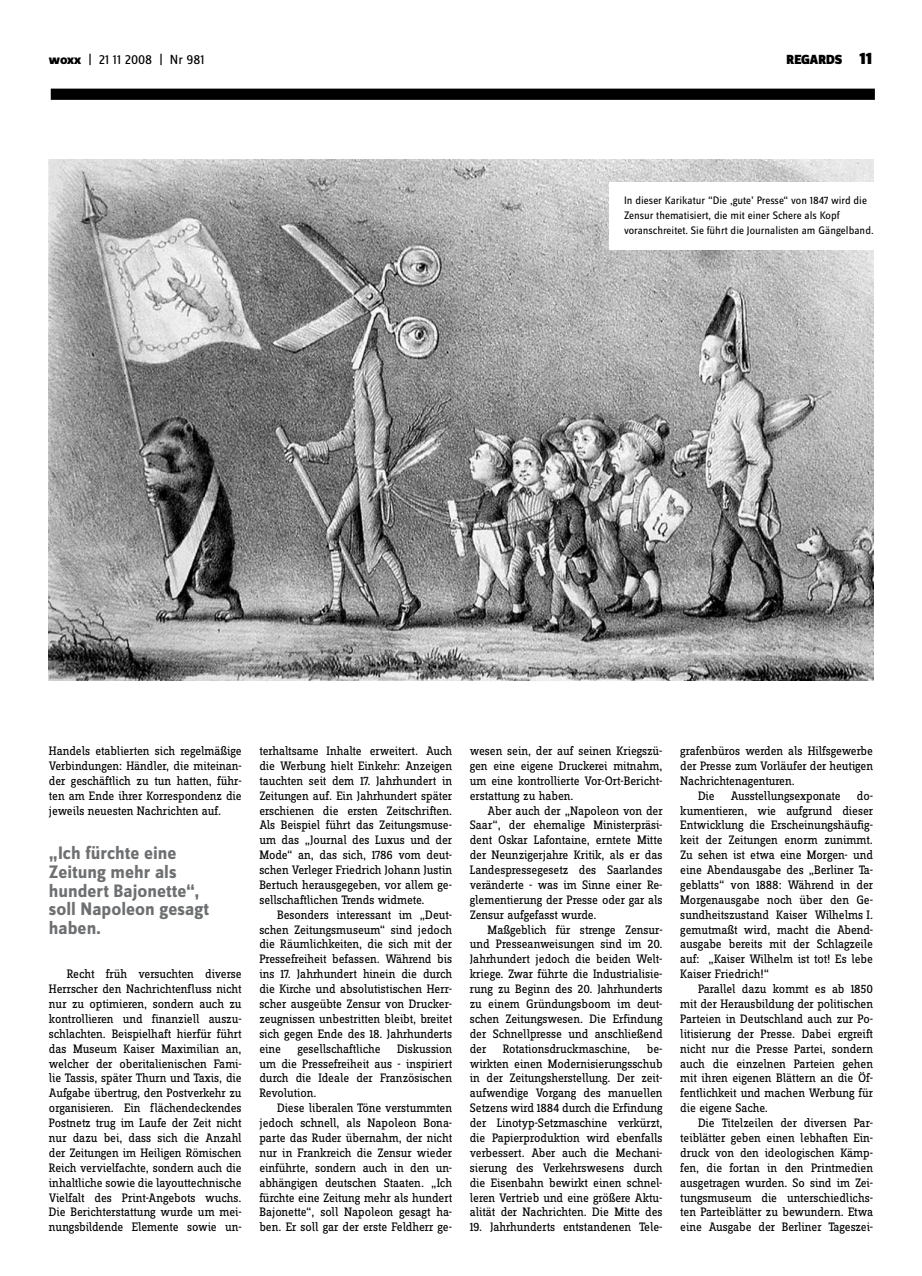
<style>
.page{position:relative;width:922px;height:1276px;background:#fff}
.page>*{position:absolute;margin:0;border:0;box-sizing:border-box;transform-origin:0 0}
.t1{font:700 18.75px/18.8px "Zine Sans Dis";color:#6d6f71}
.t2{font:13.75px "Zine Sans Dis";color:#000}
.t3{font:900 13.75px "Zine Sans Dis";letter-spacing:-.01em;color:#000}
.t4{font:12.75px/14.9px "Zine Slab Dis";letter-spacing:-.01em;color:#000;text-align:justify}
.t5{font:11.25px/14.9px "Zine Sans Dis";color:#000}
.s1{font-weight:800}
.s2{font-size:17.5px}
</style>
<div class="page">
<div style="left:51px;top:89px;width:823px;height:11px;background:#000"></div>
<img style="left:49px;top:159px;width:823px;height:521px">
<div style="left:609px;top:182px;width:278px;height:67px;background:#fff"></div>
<p class="t2" style="left:49px;top:53px;width:157px"><span class="s1">woxx</span> | 21 11 2008 | Nr 981</p>
<p class="t3" style="left:786px;top:53px;width:87px">REGARDS <span class="s2">11</span></p>
<p class="t5" style="left:624px;top:194px;width:251px">In dieser Karikatur “Die ‚gute’ Presse“ von 1847 wird die<br>Zensur thematisiert, die mit einer Schere als Kopf voranschreitet. Sie führt die Journalisten am Gängelband.</p>
<p class="t4" style="left:49px;top:744px;width:194px">Handels etablierten sich regelmäßige Verbindungen: Händler, die miteinan&shy;der geschäftlich zu tun hatten, führ&shy;ten am Ende ihrer Korrespondenz die jeweils neuesten Nachrichten auf.</p>
<h1 class="t1" style="left:49px;top:844px;width:161px">„Ich fürchte eine<br>Zeitung mehr als hundert Bajonette“, soll Napoleon gesagt haben.</h1>
<p class="t4" style="left:49px;top:967px;width:194px;text-indent:18px">Recht früh versuchten diverse Herrscher den Nachrichtenfluss nicht nur zu optimieren, sondern auch zu kontrollieren und finanziell auszu&shy;schlachten. Beispielhaft hierfür führt das Museum Kaiser Maximilian an, welcher der oberitalienischen Fami&shy;lie Tassis, später Thurn und Taxis, die Aufgabe übertrug, den Postverkehr zu organisieren. Ein flächendeckendes Postnetz trug im Laufe der Zeit nicht nur dazu bei, dass sich die Anzahl der Zeitungen im Heiligen Römischen Reich vervielfachte, sondern auch die inhaltliche sowie die layouttechnische Vielfalt des Print-Angebots wuchs.<br>Die Berichterstattung wurde um mei&shy;nungsbildende Elemente sowie un-</p>
<p class="t4" style="left:259px;top:744px;width:194px">terhaltsame Inhalte erweitert. Auch die Werbung hielt Einkehr: Anzeigen tauchten seit dem 17. Jahrhundert in Zeitungen auf. Ein Jahrhundert später erschienen die ersten Zeitschriften.<br>Als Beispiel führt das Zeitungsmuse&shy;um das „Journal des Luxus und der Mode“ an, das sich, 1786 vom deut&shy;schen Verleger Friedrich Johann Justin Bertuch herausgegeben, vor allem ge&shy;sellschaftlichen Trends widmete.</p>
<p class="t4" style="left:259px;top:908px;width:194px;text-indent:18px">Besonders interessant im „Deut&shy;schen Zeitungsmuseum“ sind jedoch die Räumlichkeiten, die sich mit der Pressefreiheit befassen. Während bis ins 17. Jahrhundert hinein die durch die Kirche und absolutistischen Herr&shy;scher ausgeübte Zensur von Drucker&shy;zeugnissen unbestritten bleibt, breitet sich gegen Ende des 18. Jahrhunderts eine</p>
<p class="t4" style="left:297px;top:1041px;width:85px">gesellschaftliche</p>
<p class="t4" style="left:259px;top:1041px;width:194px;text-indent:138px">Diskussion um die Pressefreiheit aus - inspiriert durch die Ideale der Französischen Revolution.</p>
<p class="t4" style="left:259px;top:1101px;width:194px;text-indent:18px">Diese liberalen Töne verstummten jedoch schnell, als Napoleon Bona&shy;parte das Ruder übernahm, der nicht nur in Frankreich die Zensur wieder einführte, sondern auch in den un&shy;abhängigen deutschen Staaten. „Ich fürchte eine Zeitung mehr als hundert Bajonette“, soll Napoleon gesagt ha&shy;ben. Er soll gar der erste Feldherr ge-</p>
<p class="t4" style="left:469px;top:744px;width:194px">wesen sein, der auf seinen Kriegszü&shy;gen eine eigene Druckerei mitnahm, um eine kontrollierte Vor-Ort-Bericht&shy;erstattung zu haben.</p>
<p class="t4" style="left:469px;top:803px;width:194px;text-indent:18px">Aber auch der „Napoleon von der Saar“, der ehemalige Ministerpräsi&shy;dent Oskar Lafontaine, erntete Mitte der Neunzigerjahre Kritik, als er das Landespressegesetz des Saarlandes veränderte - was im Sinne einer Re&shy;glementierung der Presse oder gar als Zensur aufgefasst wurde.</p>
<p class="t4" style="left:469px;top:922px;width:194px;text-indent:18px">Maßgeblich für strenge Zensur&shy;und Presseanweisungen sind im 20.<br>Jahrhundert jedoch die beiden Welt&shy;kriege. Zwar führte die Industrialisie&shy;rung zu Beginn des 20. Jahrhunderts zu einem Gründungsboom im deut&shy;schen Zeitungswesen. Die Erfindung der Schnellpresse und anschließend der</p>
<p class="t4" style="left:469px;top:1041px;width:194px;text-indent:177px">be&shy;wirkten einen Modernisierungsschub in der Zeitungsherstellung. Der zeit&shy;aufwendige Vorgang des manuellen Setzens wird 1884 durch die Erfindung der Linotyp-Setzmaschine verkürzt, die Papierproduktion wird ebenfalls verbessert. Aber auch die Mechani&shy;sierung des Verkehrswesens durch die Eisenbahn bewirkt einen schnel&shy;leren Vertrieb und eine größere Aktu&shy;alität der Nachrichten. Die Mitte des</p>
<p class="t4" style="left:469px;top:1220px;width:194px">19. Jahrhunderts entstandenen Tele-</p>
<p class="t4" style="left:502px;top:1041px;width:129px">Rotationsdruckmaschine,</p>
<p class="t4" style="left:680px;top:744px;width:194px">grafenbüros werden als Hilfsgewerbe</p>
<p class="t4" style="left:680px;top:759px;width:194px">der Presse zum Vorläufer der heutigen</p>
<p class="t4" style="left:680px;top:774px;width:116px">Nachrichtenagenturen.</p>
<p class="t4" style="left:698px;top:788px;width:18px">Die</p>
<p class="t4" style="left:730px;top:788px;width:112px">Ausstellungsexponate</p>
<p class="t4" style="left:680px;top:788px;width:194px;text-indent:176px">do&shy;kumentieren, wie aufgrund dieser Entwicklung die Erscheinungshäufig&shy;keit der Zeitungen enorm zunimmt.<br>Zu sehen ist etwa eine Morgen- und eine Abendausgabe des „Berliner Ta&shy;geblatts“ von 1888: Während in der Morgenausgabe noch über den Ge&shy;sundheitszustand Kaiser Wilhelms I. gemutmaßt wird, macht die Abend&shy;ausgabe bereits mit der Schlagzeile auf: „Kaiser Wilhelm ist tot! Es lebe Kaiser Friedrich!“</p>
<p class="t4" style="left:680px;top:982px;width:194px;text-indent:18px">Parallel dazu kommt es ab 1850 mit der Herausbildung der politischen Parteien in Deutschland auch zur Po&shy;litisierung der Presse. Dabei ergreift nicht nur die Presse Partei, sondern auch die einzelnen Parteien gehen mit ihren eigenen Blättern an die Öf&shy;fentlichkeit und machen Werbung für die eigene Sache.</p>
<p class="t4" style="left:680px;top:1116px;width:194px;text-indent:18px">Die Titelzeilen der diversen Par&shy;teiblätter geben einen lebhaften Ein&shy;druck von den ideologischen Kämp&shy;fen, die fortan in den Printmedien ausgetragen wurden. So sind im Zei&shy;tungsmuseum die unterschiedlichs&shy;ten Parteiblätter zu bewundern. Etwa eine Ausgabe der Berliner Tageszei-</p>
</div>
